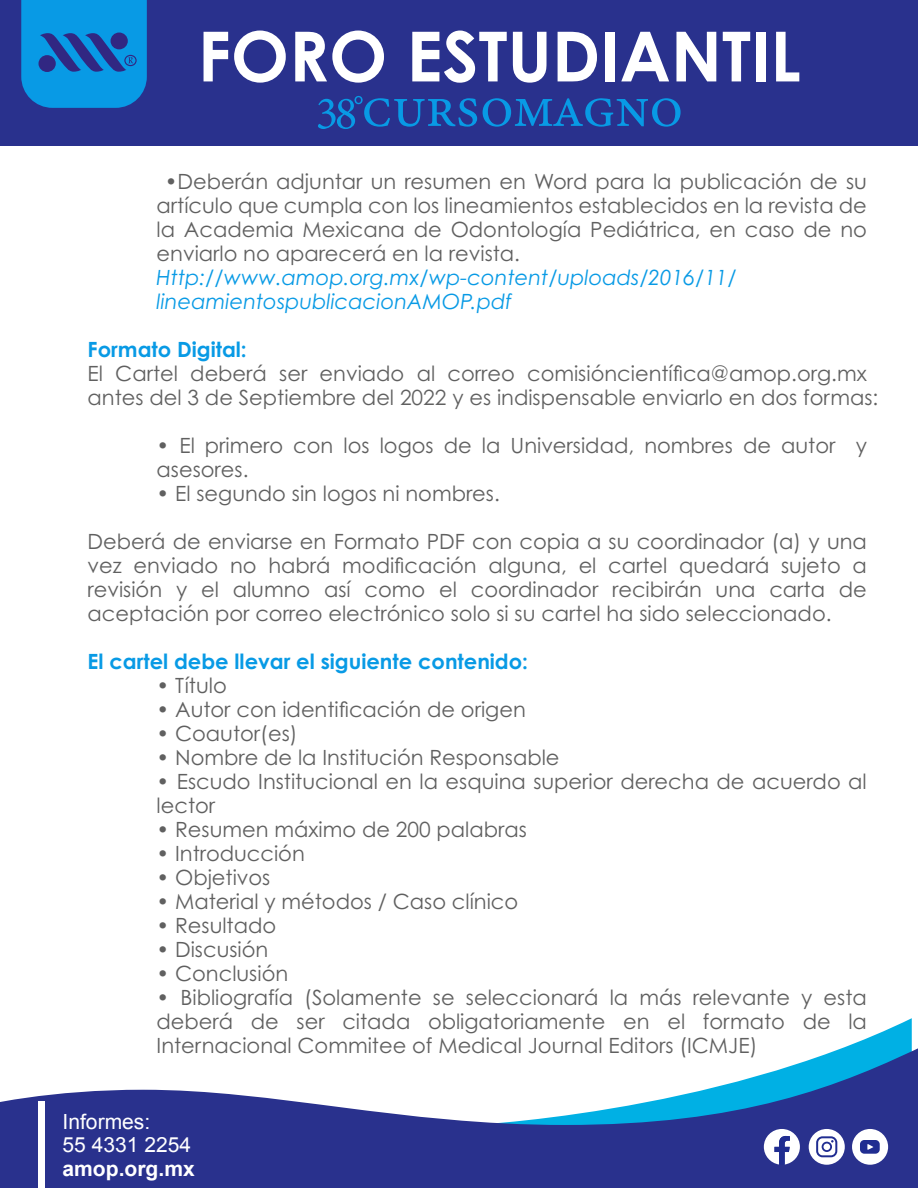
<style>
.page{position:relative;width:918px;height:1188px;background:#fff}
.page>*{position:absolute;margin:0;border:0;box-sizing:border-box;transform-origin:0 0}
.t1{font:700 69.15px "Century Gothic Pro";color:#fff}
.t2{font:21px/24px "Century Gothic Pro";color:#606060;text-align:justify}
.t3{font:italic 21px/24px "Century Gothic Pro";color:#089ae5}
.t4{font:700 21px "Century Gothic Pro";color:#089ae5}
.t5{font:20.85px/23.4px "Arial";color:#fff}
.t6{font:700 20.85px "Arial";color:#fff}
</style>
<div class="page">
<svg style="left:858px;top:1018px;width:54px;height:24px"></svg>
<svg style="left:0;top:1042px;width:918px;height:146px;fill:#29318d"></svg>
<div style="left:39px;top:1102px;width:6px;height:86px;background:#fff"></div>
<div style="left:809px;top:1129px;width:36px;height:36px;background:#fff;border-radius:50%"></div>
<svg style="left:816px;top:1136px;width:21px;height:21px"></svg>
<svg style="left:764px;top:1129px;width:36px;height:36px"></svg>
<div style="left:852px;top:1129px;width:36px;height:36px;background:#fff;border-radius:50%"></div>
<svg style="left:860px;top:1140px;width:20px;height:14px"></svg>
<div style="left:0;top:0;width:918px;height:145px;background:#29318d"></div>
<svg style="left:21px;top:0;width:126px;height:108px"></svg>
<svg style="left:318px;top:96px;width:159px;height:33px"></svg>
<svg style="left:483px;top:98px;width:198px;height:29px"></svg>
<h1 class="t1" style="left:198px;top:13px;width:605px">FORO ESTUDIANTIL</h1>
<p class="t2" style="left:157px;top:169px;width:712px;text-indent:8px">•Deberán adjuntar un resumen en Word para la publicación de su artículo que cumpla con los lineamientos establecidos en la revista de la Academia Mexicana de Odontología Pediátrica, en caso de no enviarlo no aparecerá en la revista.</p>
<p class="t3" style="left:157px;top:265px;width:582px">Http://www.amop.org.mx/wp-content/uploads/2016/11/ lineamientospublicacionAMOP.pdf</p>
<p class="t4" style="left:88px;top:336px;width:161px">Formato Digital:</p>
<p class="t2" style="left:88px;top:361px;width:792px">El Cartel deberá ser enviado al correo comisióncientífica@amop.org.mx antes del 3 de Septiembre del 2022 y es indispensable enviarlo en dos formas:</p>
<p class="t2" style="left:157px;top:433px;width:712px">• El primero con los logos de la Universidad, nombres de autor y asesores.</p>
<p class="t2" style="left:157px;top:481px;width:345px">• El segundo sin logos ni nombres.</p>
<p class="t2" style="left:88px;top:529px;width:781px">Deberá de enviarse en Formato PDF con copia a su coordinador (a) y una vez enviado no habrá modificación alguna, el cartel quedará sujeto a revisión y el alumno así como el coordinador recibirán una carta de aceptación por correo electrónico solo si su cartel ha sido seleccionado.</p>
<p class="t4" style="left:88px;top:648px;width:442px">El cartel debe llevar el siguiente contenido:</p>
<p class="t2" style="left:157px;top:673px;width:72px">• Título</p>
<p class="t2" style="left:157px;top:697px;width:371px">• Autor con identificación de origen</p>
<p class="t2" style="left:157px;top:721px;width:142px">• Coautor(es)</p>
<p class="t2" style="left:157px;top:745px;width:404px">• Nombre de la Institución Responsable</p>
<p class="t2" style="left:157px;top:769px;width:712px">• Escudo Institucional en la esquina superior derecha de acuerdo al lector</p>
<p class="t2" style="left:157px;top:817px;width:372px">• Resumen máximo de 200 palabras</p>
<p class="t2" style="left:157px;top:841px;width:150px">• Introducción</p>
<p class="t2" style="left:157px;top:865px;width:115px">• Objetivos</p>
<p class="t2" style="left:157px;top:889px;width:363px">• Material y métodos / Caso clínico</p>
<p class="t2" style="left:157px;top:913px;width:121px">• Resultado</p>
<p class="t2" style="left:157px;top:937px;width:113px">• Discusión</p>
<p class="t2" style="left:157px;top:961px;width:133px">• Conclusión</p>
<p class="t2" style="left:157px;top:985px;width:712px">• Bibliografía (Solamente se seleccionará la más relevante y esta deberá de ser citada obligatoriamente en el formato de la Internacional Commitee of Medical Journal Editors (ICMJE)</p>
<p class="t5" style="left:63px;top:1110px;width:130px">Informes:<br>55 4331 2254</p>
<p class="t6" style="left:63px;top:1155px;width:134px">amop.org.mx</p>
</div>
